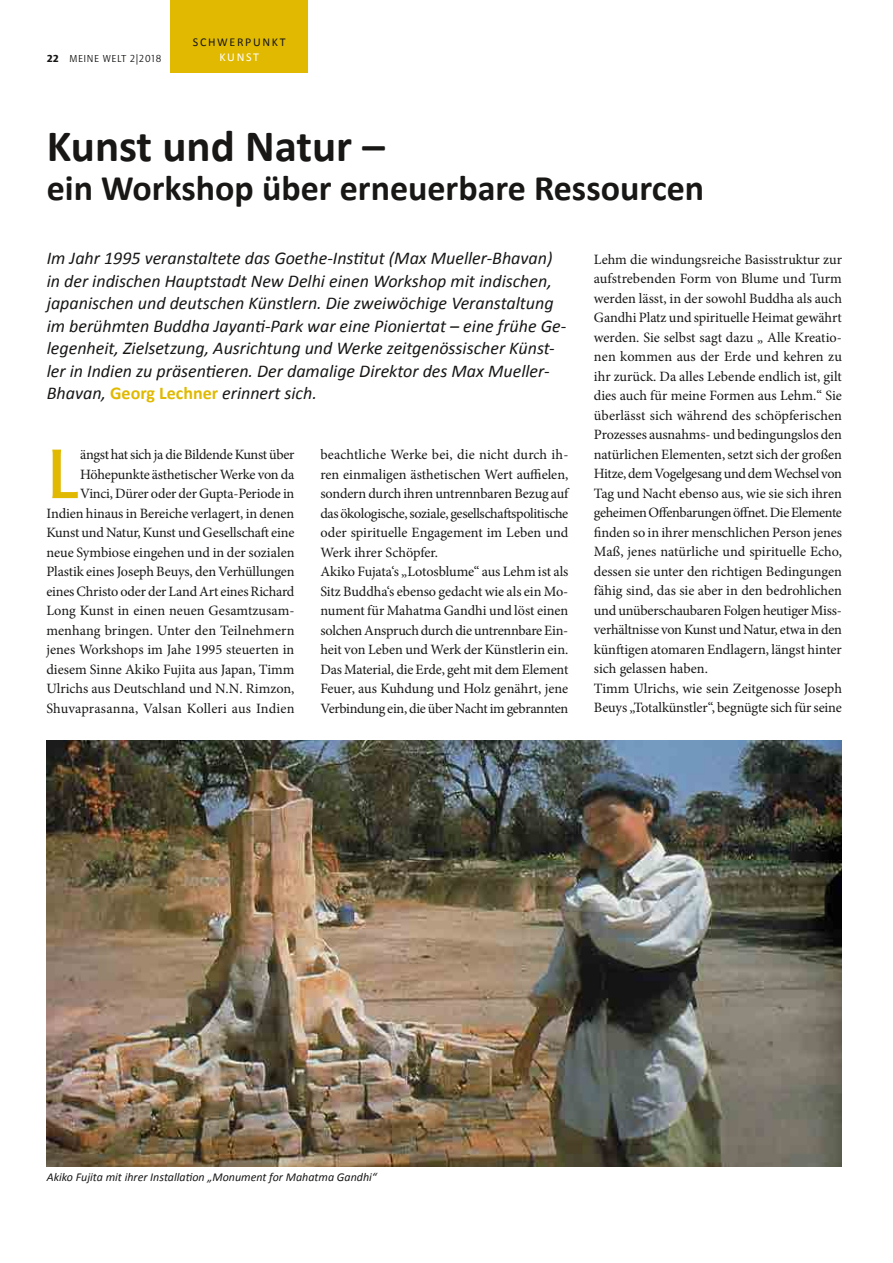
<style>
.page{position:relative;width:893px;height:1263px;background:#fff}
.page>*{position:absolute;margin:0;border:0;box-sizing:border-box;transform-origin:0 0}
.t1{font:500 72.75px "Quay Sans ITC";color:#e0b900}
.t2{font:700 45px "Calibri";color:#181716}
.t3{font:700 36px "Calibri";color:#181716}
.t4{font:italic 18px/22.5px "Calibri";color:#181716}
.t5{font:14.25px/19.5px "Minion Pro";letter-spacing:-.005em;color:#181716}
.t6{font:italic 12px "Calibri";color:#181716}
.t7{font:12px "Calibri";letter-spacing:.14em;color:#181716}
.t8{font:12px "Calibri";letter-spacing:.135em;color:#fff}
.t9{font:10.5px "Quay Sans ITC";letter-spacing:.05em;color:#181716}
.s1{font-weight:900}
.s2{font-weight:700;font-style:normal;color:#e0b900}
</style>
<div class="page">
<div style="left:170px;top:0;width:138px;height:72px;background:#e0b900"></div>
<img style="left:47px;top:741px;width:795px;height:426px">
<p class="t9" style="left:47px;top:52px;width:116px"><span class="s1">22</span> MEINE WELT 2|2018</p>
<p class="t7" style="left:193px;top:34px;width:94px">SCHWERPUNKT</p>
<p class="t8" style="left:220px;top:49px;width:41px">KUNST</p>
<h2 class="t2" style="left:47px;top:118px;width:340px">Kunst und Natur –</h2>
<h3 class="t3" style="left:47px;top:165px;width:659px">ein Workshop über erneuerbare Ressourcen</h3>
<p class="t4" style="left:47px;top:246px;width:521px">Im Jahr 1995 veranstaltete das Goethe-Institut (Max Mueller-Bhavan) in der indischen Hauptstadt New Delhi einen Workshop mit indischen, japanischen und deutschen Künstlern. Die zweiwöchige Veranstaltung im berühmten Buddha Jayanti-Park war eine Pioniertat – eine frühe Ge&shy;legenheit, Zielsetzung, Ausrichtung und Werke zeitgenössischer Künst&shy;ler in Indien zu präsentieren. Der damalige Direktor des Max Mueller-Bhavan, <span class="s2">Georg Lechner</span> erinnert sich.</p>
<p class="t5" style="left:46px;top:445px;width:250px;text-align:right">ängst hat sich ja die Bildende Kunst über Höhepunkte ästhetischer Werke von da Vinci, Dürer oder der Gupta-Periode in Indien hinaus in Bereiche verlagert, in denen Kunst und Natur, Kunst und Gesellschaft eine neue Symbiose eingehen und in der sozialen Plastik eines Joseph Beuys, den Verhüllungen eines Christo oder der Land Art eines Richard Long Kunst in einen neuen Gesamtzusam&shy;menhang bringen. Unter den Teilnehmern jenes Workshops im Jahe 1995 steuerten in diesem Sinne Akiko Fujita aus Japan, Timm Ulrichs aus Deutschland und N.N. Rimzon, Shuvaprasanna, Valsan Kolleri aus Indien</p>
<p class="t5" style="left:320px;top:445px;width:250px">beachtliche Werke bei, die nicht durch ih&shy;ren einmaligen ästhetischen Wert auffielen, sondern durch ihren untrennbaren Bezug auf das ökologische, soziale, gesellschaftspolitische oder spirituelle Engagement im Leben und Werk ihrer Schöpfer.<br>Akiko Fujata‘s „Lotosblume“ aus Lehm ist als Sitz Buddha‘s ebenso gedacht wie als ein Mo&shy;nument für Mahatma Gandhi und löst einen solchen Anspruch durch die untrennbare Ein&shy;heit von Leben und Werk der Künstlerin ein.<br>Das Material, die Erde, geht mit dem Element Feuer, aus Kuhdung und Holz genährt, jene Verbindung ein, die über Nacht im gebrannten</p>
<h1 class="t1" style="left:46px;top:431px;width:32px">L</h1>
<p class="t5" style="left:594px;top:250px;width:250px">Lehm die windungsreiche Basisstruktur zur aufstrebenden Form von Blume und Turm werden lässt, in der sowohl Buddha als auch Gandhi Platz und spirituelle Heimat gewährt werden. Sie selbst sagt dazu „ Alle Kreatio&shy;nen kommen aus der Erde und kehren zu ihr zurück. Da alles Lebende endlich ist, gilt dies auch für meine Formen aus Lehm.“ Sie überlässt sich während des schöpferischen Prozesses ausnahms- und bedingungslos den natürlichen Elementen, setzt sich der großen Hitze, dem Vogelgesang und dem Wechsel von Tag und Nacht ebenso aus, wie sie sich ihren geheimen Offenbarungen öffnet. Die Elemente finden so in ihrer menschlichen Person jenes Maß, jenes natürliche und spirituelle Echo, dessen sie unter den richtigen Bedingungen fähig sind, das sie aber in den bedrohlichen und unüberschaubaren Folgen heutiger Miss&shy;verhältnisse von Kunst und Natur, etwa in den künftigen atomaren Endlagern, längst hinter sich gelassen haben.<br>Timm Ulrichs, wie sein Zeitgenosse Joseph Beuys „Totalkünstler“, begnügte sich für seine</p>
<p class="t6" style="left:47px;top:1168px;width:332px">Akiko Fujita mit ihrer Installation „Monument for Mahatma Gandhi“</p>
</div>
